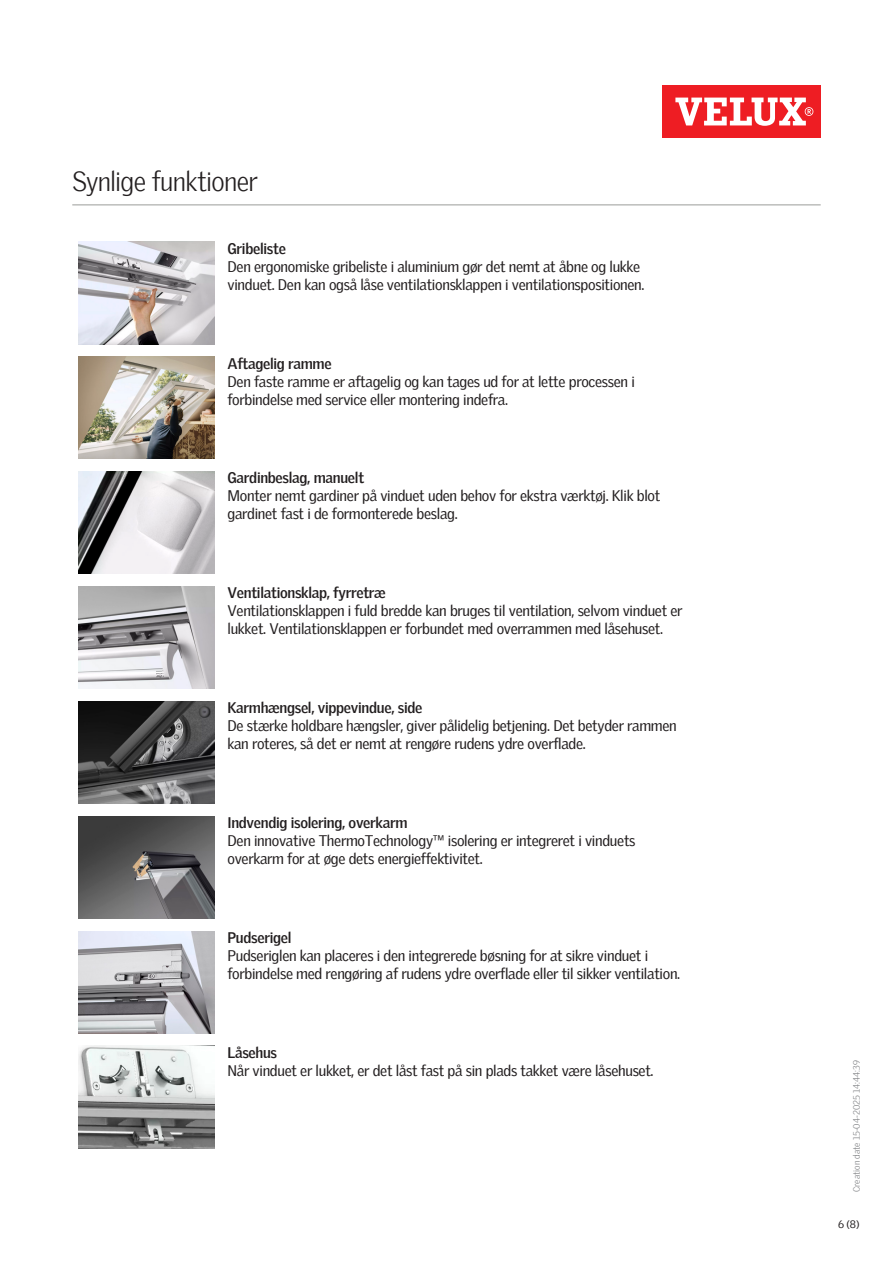
<style>
.page{position:relative;width:893px;height:1263px;background:#fff}
.page>*{position:absolute;margin:0;border:0;box-sizing:border-box;transform-origin:0 0}
.Headline_With_Line_B{font:300 27px "Velux Gothic";letter-spacing:-.025em;color:#231f20}
.Body_Heading{font:15px/18px "Velux Gothic";letter-spacing:-.02em;color:#231f20}
.t1{font:10.5px "Velux Gothic";color:#231f20}
.t2{font:300 9px "Velux Gothic";color:#7c7e81}
.s1{font-weight:700}
</style>
<div class="page">
<div style="left:662px;top:85px;width:159px;height:53px;background:#ee1d23"></div>
<svg style="left:675px;top:98px;width:138px;height:28px"></svg>
<hr style="left:72px;top:204px;width:749px;height:2px;background:#bcbdbb">
<img style="left:79px;top:242px;width:136px;height:102px">
<img style="left:79px;top:357px;width:136px;height:102px">
<img style="left:79px;top:472px;width:136px;height:102px">
<img style="left:79px;top:587px;width:136px;height:102px">
<img style="left:79px;top:701px;width:136px;height:102px">
<img style="left:79px;top:816px;width:136px;height:102px">
<img style="left:79px;top:931px;width:136px;height:102px">
<img style="left:79px;top:1046px;width:136px;height:102px">
<p class="Headline_With_Line_B" style="left:72px;top:161px;width:187px">Synlige funktioner</p>
<p class="Body_Heading" style="left:227px;top:238px;width:418px"><span class="s1">Gribeliste<br></span>Den ergonomiske gribeliste i aluminium gør det nemt at åbne og lukke vinduet. Den kan også låse ventilationsklappen i ventilationspositionen.</p>
<p class="Body_Heading" style="left:227px;top:353px;width:409px"><span class="s1">Aftagelig ramme<br></span>Den faste ramme er aftagelig og kan tages ud for at lette processen i forbindelse med service eller montering indefra.</p>
<p class="Body_Heading" style="left:227px;top:468px;width:434px"><span class="s1">Gardinbeslag, manuelt<br></span>Monter nemt gardiner på vinduet uden behov for ekstra værktøj. Klik blot gardinet fast i de formonterede beslag.</p>
<p class="Body_Heading" style="left:227px;top:583px;width:456px"><span class="s1">Ventilationsklap, fyrretræ<br></span>Ventilationsklappen i fuld bredde kan bruges til ventilation, selvom vinduet er lukket. Ventilationsklappen er forbundet med overrammen med låsehuset.</p>
<p class="Body_Heading" style="left:227px;top:697px;width:451px"><span class="s1">Karmhængsel, vippevindue, side<br></span>De stærke holdbare hængsler, giver pålidelig betjening. Det betyder rammen kan roteres, så det er nemt at rengøre rudens ydre overflade.</p>
<p class="Body_Heading" style="left:227px;top:812px;width:409px"><span class="s1">Indvendig isolering, overkarm<br></span>Den innovative ThermoTechnology™ isolering er integreret i vinduets overkarm for at øge dets energieffektivitet.</p>
<p class="Body_Heading" style="left:227px;top:927px;width:454px"><span class="s1">Pudserigel<br></span>Pudseriglen kan placeres i den integrerede bøsning for at sikre vinduet i forbindelse med rengøring af rudens ydre overflade eller til sikker ventilation.</p>
<p class="Body_Heading" style="left:227px;top:1042px;width:428px"><span class="s1">Låsehus<br></span>Når vinduet er lukket, er det låst fast på sin plads takket være låsehuset.</p>
<p class="t2" style="left:850px;top:1192px;width:133px;rotate:-90deg">Creation date 15-04-2025 14:44:39</p>
<p class="t1" style="left:838px;top:1216px;width:23px">6 (8)</p>
</div>
